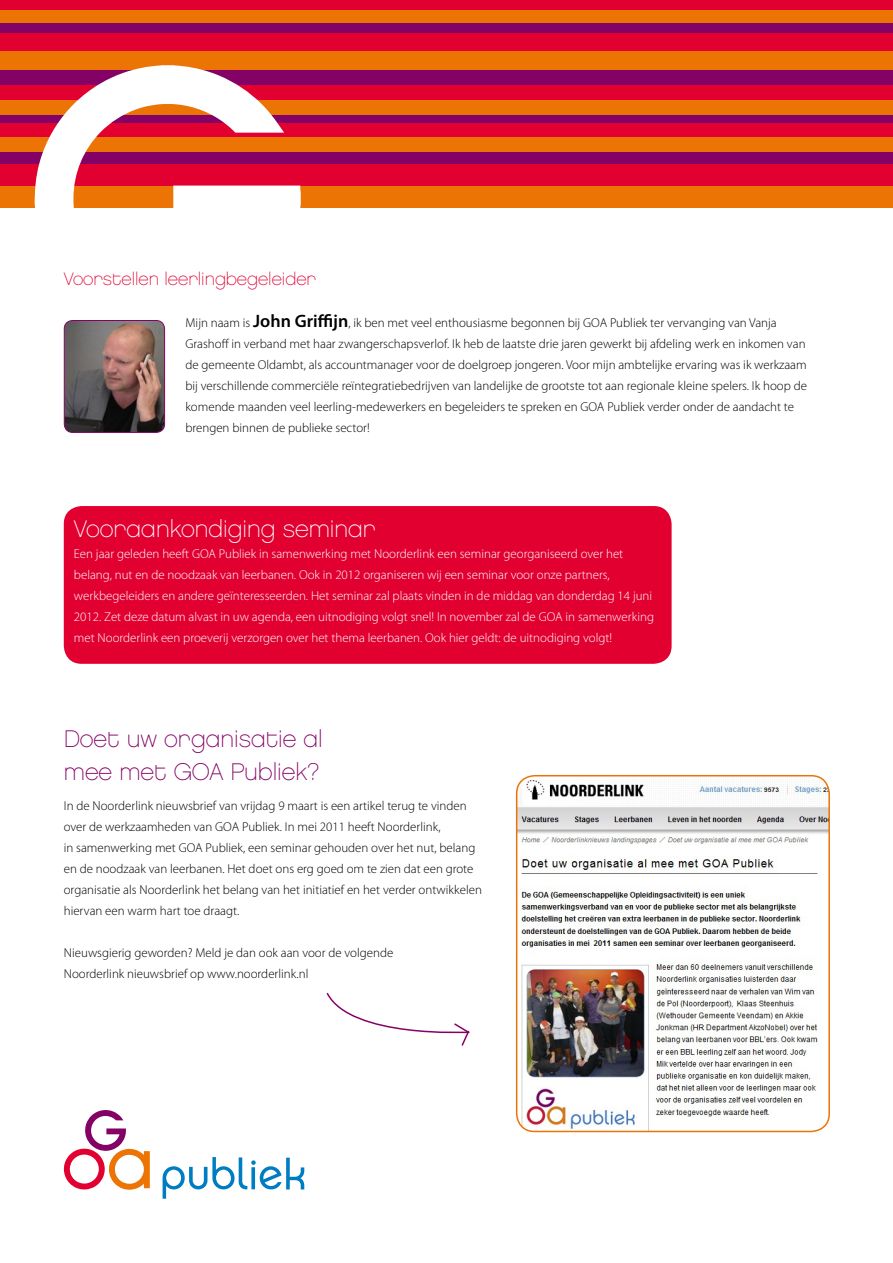
<style>
.page{position:relative;width:893px;height:1263px;background:#fff}
.page>*{position:absolute;margin:0;border:0;box-sizing:border-box;transform-origin:0 0}
.t1{font:24px/33px "Chalet Paris Nineteen Eighty";color:#840265}
.t2{font:24px "Chalet Paris Nineteen Eighty";color:#fff}
.t3{font:18px "Chalet Paris Nineteen Eighty";color:#e20031}
.t4{font:300 12.9px/21px "Myriad Pro";color:#000}
.t5{font:300 12.9px/21px "Myriad Pro";color:#fff}
.s1{font-weight:600;font-size:18px}
</style>
<div class="page">
<div style="left:0;top:152px;width:893px;height:14px;background:#840265"></div>
<div style="left:0;top:164px;width:893px;height:22px;background:#e20031"></div>
<div style="left:0;top:186px;width:893px;height:21px;background:#ec7405"></div>
<div style="left:0;top:114px;width:893px;height:10px;background:#840265"></div>
<div style="left:0;top:123px;width:893px;height:14px;background:#e20031"></div>
<div style="left:0;top:137px;width:893px;height:15px;background:#ec7405"></div>
<div style="left:0;top:69px;width:893px;height:17px;background:#840265"></div>
<div style="left:0;top:85px;width:893px;height:15px;background:#e20031"></div>
<div style="left:0;top:100px;width:893px;height:14px;background:#ec7405"></div>
<div style="left:0;top:23px;width:893px;height:11px;background:#840265"></div>
<div style="left:0;top:33px;width:893px;height:18px;background:#e20031"></div>
<div style="left:0;top:51px;width:893px;height:18px;background:#ec7405"></div>
<div style="left:0;top:0;width:893px;height:11px;background:#e20031"></div>
<div style="left:0;top:11px;width:893px;height:12px;background:#ec7405"></div>
<svg style="left:63px;top:331px;width:97px;height:252px"></svg>
<svg style="left:35px;top:65px;width:266px;height:266px;fill:#fff"></svg>
<svg style="left:64px;top:1110px;width:86px;height:80px"></svg>
<svg style="left:163px;top:1157px;width:141px;height:42px"></svg>
<img style="left:64px;top:320px;width:101px;height:112px">
<div style="left:64px;top:320px;width:101px;height:113px;border:1px solid #840265;border-radius:8px"></div>
<div style="left:64px;top:506px;width:608px;height:158px;background:#e20031;border-radius:18px"></div>
<img style="left:517px;top:776px;width:312px;height:355px">
<div style="left:516px;top:775px;width:314px;height:357px;border:2px solid #ec7405;border-radius:18px"></div>
<svg style="left:326px;top:992px;width:144px;height:54px"></svg>
<h2 class="t3" style="left:64px;top:268px;width:254px">Voorstellen leerlingbegeleider</h2>
<p class="t4" style="left:185px;top:312px;width:623px">Mijn naam is <span class="s1">John Griffijn</span>, ik ben met veel enthousiasme begonnen bij GOA Publiek ter vervanging van Vanja Grashoff in verband met haar zwangerschapsverlof. Ik heb de laatste drie jaren gewerkt bij afdeling werk en inkomen van de gemeente Oldambt, als accountmanager voor de doelgroep jongeren. Voor mijn ambtelijke ervaring was ik werkzaam bij verschillende commerciële reïntegratiebedrijven van landelijke de grootste tot aan regionale kleine spelers. Ik hoop de komende maanden veel leerling-medewerkers en begeleiders te spreken en GOA Publiek verder onder de aandacht te brengen binnen de publieke sector!</p>
<h1 class="t2" style="left:74px;top:515px;width:303px">Vooraankondiging seminar</h1>
<p class="t5" style="left:74px;top:543px;width:582px">Een jaar geleden heeft GOA Publiek in samenwerking met Noorderlink een seminar georganiseerd over het belang, nut en de noodzaak van leerbanen. Ook in 2012 organiseren wij een seminar voor onze partners, werkbegeleiders en andere geïnteresseerden. Het seminar zal plaats vinden in de middag van donderdag 14 juni 2012. Zet deze datum alvast in uw agenda, een uitnodiging volgt snel! In november zal de GOA in samenwerking met Noorderlink een proeverij verzorgen over het thema leerbanen. Ook hier geldt: de uitnodiging volgt!</p>
<h1 class="t1" style="left:64px;top:722px;width:260px">Doet uw organisatie al mee met GOA Publiek?</h1>
<p class="t4" style="left:64px;top:795px;width:420px">In de Noorderlink nieuwsbrief van vrijdag 9 maart is een artikel terug te vinden over de werkzaamheden van GOA Publiek. In mei 2011 heeft Noorderlink,<br>in samenwerking met GOA Publiek, een seminar gehouden over het nut, belang en de noodzaak van leerbanen. Het doet ons erg goed om te zien dat een grote organisatie als Noorderlink het belang van het initiatief en het verder ontwikkelen hiervan een warm hart toe draagt.</p>
<p class="t4" style="left:64px;top:942px;width:331px">Nieuwsgierig geworden? Meld je dan ook aan voor de volgende<br>Noorderlink nieuwsbrief op www.noorderlink.nl</p>
</div>
